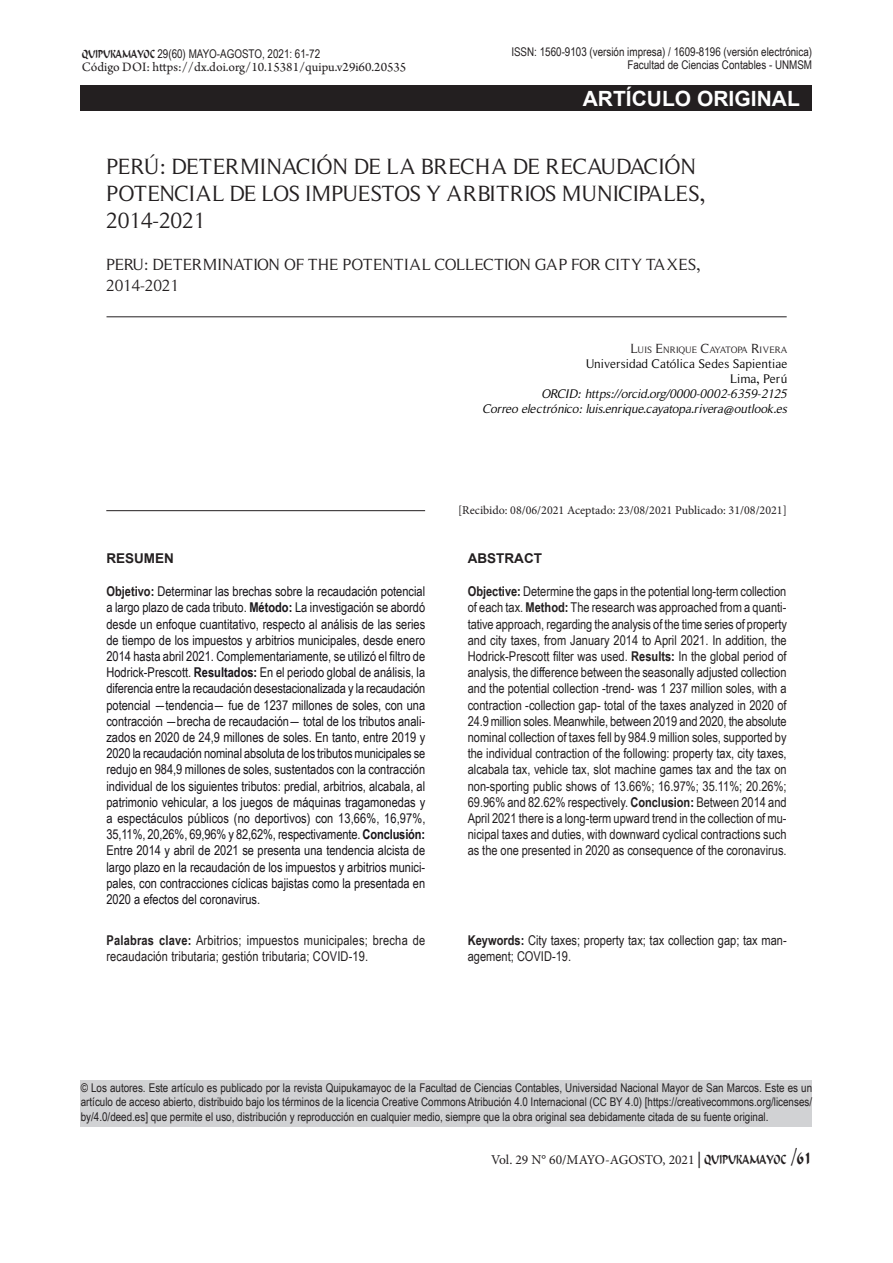
<style>
.page{position:relative;width:893px;height:1263px;background:#fff}
.page>*{position:absolute;margin:0;border:0;box-sizing:border-box;transform-origin:0 0}
.t1{font:22.5px/27px "Roman Serif";letter-spacing:-.01em;color:#231f20}
.t2{font:700 21px "Arial";color:#fff}
.t3{font:16.5px/21px "Roman Serif";letter-spacing:-.01em;color:#231f20}
.t4{font:13.5px/16.2px "Arial Narrow";color:#231f20}
.t5{font:13.5px/16.2px "Arial Narrow";color:#171419;text-align:justify}
.t6{font:13.5px "Arno Pro";color:#231f20}
.t7{font:13.5px "Minion Pro";color:#231f20}
.t8{font:700 13.5px "Arial";color:#231f20}
.t9{font:italic 12.75px/15px "Roman Serif";color:#000;text-align:right}
.t10{font:12.75px/15px "Roman Serif";color:#000;text-align:right}
.t11{font:12px/14.4px "Arial Narrow";color:#231f20;text-align:right}
.t12{font:12px "Minion Pro";color:#231f20}
.t13{font:9.45px "Roman Serif";color:#231f20}
.s1{font-family:"Calligrapher";font-weight:100}
.s2{font-size:13.5px}
.s3{font-weight:700;color:#231f20}
.s4{font-weight:700}
.s5{font-family:"Monotype Corsiva"}
.s6{font-family:"Calligrapher";font-weight:100;font-size:21px}
</style>
<div class="page">
<div style="left:81px;top:85px;width:731px;height:26px;background:#231f20"></div>
<div style="left:81px;top:1080px;width:731px;height:47px;background:#d1d2d4"></div>
<hr style="left:107px;top:316px;width:680px;height:1px;background:#231f20">
<hr style="left:106px;top:510px;width:319px;height:1px;background:#231f20">
<p class="t11" style="left:82px;top:46px;width:240px"><span class="s1">Q</span><span class="s1">UIPUKAMAYOC</span> 29(60) MAYO-AGOSTO, 2021: 61-72</p>
<p class="t6" style="left:82px;top:60px;width:326px">Código DOI: https://dx.doi.org/10.15381/quipu.v29i60.20535</p>
<p class="t11" style="left:511px;top:44px;width:302px;line-height:13.5px">ISSN: 1560-9103 (versión impresa) / 1609-8196 (versión electrónica)<br>Facultad de Ciencias Contables - UNMSM</p>
<h2 class="t2" style="left:583px;top:84px;width:218px">ARTÍCULO ORIGINAL</h2>
<h1 class="t1" style="left:106px;top:153px;width:600px">PERÚ: DETERMINACIÓN DE LA BRECHA DE RECAUDACIÓN<br>POTENCIAL DE LOS IMPUESTOS Y ARBITRIOS MUNICIPALES,<br>2014-2021</h1>
<p class="t3" style="left:106px;top:254px;width:596px">PERU: DETERMINATION OF THE POTENTIAL COLLECTION GAP FOR CITY TAXES,<br>2014-2021</p>
<p class="t13" style="left:630px;top:344px;width:159px"><span class="s2">L</span>UIS <span class="s2">E</span>NRIQUE <span class="s2">C</span>AYATOPA <span class="s2">R</span>IVERA</p>
<p class="t10" style="left:586px;top:356px;width:203px">Universidad Católica Sedes Sapientiae<br>Lima, Perú</p>
<p class="t9" style="left:483px;top:386px;width:306px">ORCID: https://orcid.org/0000-0002-6359-2125<br>Correo electrónico: luis.enrique.cayatopa.rivera@outlook.es</p>
<p class="t8" style="left:106px;top:549px;width:69px">RESUMEN</p>
<p class="t5" style="left:106px;top:583px;width:320px"><span class="s3">Objetivo:</span> Determinar las brechas sobre la recaudación potencial a largo plazo de cada tributo. <span class="s4">Método:</span> La investigación se abordó desde un enfoque cuantitativo, respecto al análisis de las series de tiempo de los impuestos y arbitrios municipales, desde enero 2014 hasta abril 2021. Complementariamente, se utilizó el filtro de Hodrick-Prescott. <span class="s4">Resultados:</span> En el periodo global de análisis, la diferencia entre la recaudación desestacionalizada y la recaudación potencial ―tendencia― fue de 1237 millones de soles, con una contracción ―brecha de recaudación― total de los tributos anali&shy;zados en 2020 de 24,9 millones de soles. En tanto, entre 2019 y 2020 la recaudación nominal absoluta de los tributos municipales se redujo en 984,9 millones de soles, sustentados con la contracción individual de los siguientes tributos: predial, arbitrios, alcabala, al patrimonio vehicular, a los juegos de máquinas tragamonedas y a espectáculos públicos (no deportivos) con 13,66%, 16,97%, 35,11%, 20,26%, 69,96% y 82,62%, respectivamente. <span class="s4">Conclusión:<br></span>Entre 2014 y abril de 2021 se presenta una tendencia alcista de largo plazo en la recaudación de los impuestos y arbitrios munici&shy;pales, con contracciones cíclicas bajistas como la presentada en 2020 a efectos del coronavirus.</p>
<p class="t4" style="left:106px;top:931px;width:320px"><span class="s4">Palabras clave:</span> Arbitrios; impuestos municipales; brecha de recaudación tributaria; gestión tributaria; COVID-19.</p>
<p class="t12" style="left:458px;top:502px;width:330px">[Recibido: 08/06/2021 Aceptado: 23/08/2021 Publicado: 31/08/2021]</p>
<p class="t8" style="left:468px;top:549px;width:76px">ABSTRACT</p>
<p class="t4" style="left:468px;top:583px;width:321px;text-align:justify"><span class="s4">Objective:</span> Determine the gaps in the potential long-term collection of each tax. <span class="s4">Method:</span> The research was approached from a quanti&shy;tative approach, regarding the analysis of the time series of property and city taxes, from January 2014 to April 2021. In addition, the Hodrick-Prescott filter was used. <span class="s4">Results:</span> In the global period of analysis, the difference between the seasonally adjusted collection and the potential collection -trend- was 1 237 million soles, with a contraction -collection gap- total of the taxes analyzed in 2020 of 24.9 million soles. Meanwhile, between 2019 and 2020, the absolute nominal collection of taxes fell by 984.9 million soles, supported by the individual contraction of the following: property tax, city taxes, alcabala tax, vehicle tax, slot machine games tax and the tax on non-sporting public shows of 13.66%; 16.97%; 35.11%; 20.26%; 69.96% and 82.62% respectively. <span class="s4">Conclusion:</span> Between 2014 and April 2021 there is a long-term upward trend in the collection of mu&shy;nicipal taxes and duties, with downward cyclical contractions such as the one presented in 2020 as consequence of the coronavirus.</p>
<p class="t4" style="left:468px;top:931px;width:320px"><span class="s4">Keywords:</span> City taxes; property tax; tax collection gap; tax man&shy;agement; COVID-19.</p>
<p class="t11" style="left:81px;top:1080px;width:733px;text-align:justify">© Los autores. Este artículo es publicado por la revista Quipukamayoc de la Facultad de Ciencias Contables, Universidad Nacional Mayor de San Marcos. Este es un artículo de acceso abierto, distribuido bajo los términos de la licencia Creative Commons Atribución 4.0 Internacional (CC BY 4.0) [https://creativecommons.org/licenses/ by/4.0/deed.es] que permite el uso, distribución y reproducción en cualquier medio, siempre que la obra original sea debidamente citada de su fuente original.</p>
<p class="t7" style="left:491px;top:1151px;width:323px">Vol. 29 N° 60/MAYO-AGOSTO, 2021<span class="s5">│</span><span class="s1">Q</span><span class="s1">UIPUKAMAYOC</span> <span class="s6">/61</span></p>
</div>
